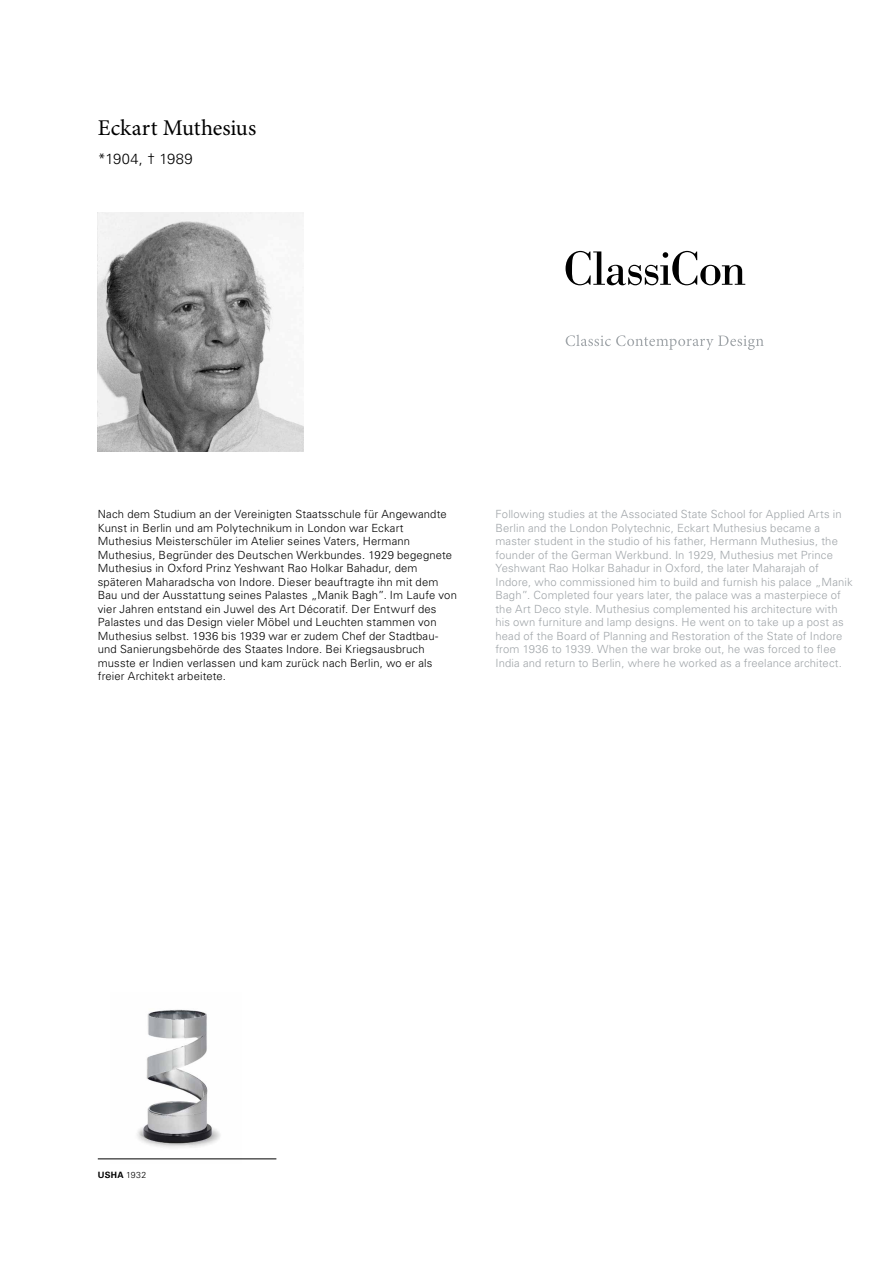
<style>
.page{position:relative;width:893px;height:1263px;background:#fff}
.page>*{position:absolute;margin:0;border:0;box-sizing:border-box;transform-origin:0 0}
.t1{font:22.5px "Minion Pro";color:#000}
.t2{font:300 14.7px "Univers LT Std";letter-spacing:.035em;color:#000}
.t3{font:300 11.25px/13.5px "Univers LT Std";letter-spacing:.015em;color:#000}
.t4{font:300 11.25px/13.5px "Univers LT Std";letter-spacing:.015em;color:#a0a5a9}
.t5{font:700 8.7px "Univers";color:#000}
.s1{font-weight:300}
</style>
<div class="page">
<img style="left:98px;top:213px;width:206px;height:238px">
<img style="left:111px;top:1009px;width:130px;height:151px">
<svg style="left:566px;top:335px;width:198px;height:15px"></svg>
<svg style="left:566px;top:251px;width:179px;height:34px"></svg>
<hr style="left:98px;top:1158px;width:178px;height:1px;background:#000">
<h1 class="t1" style="left:98px;top:115px;width:160px">Eckart Muthesius</h1>
<h2 class="t2" style="left:98px;top:150px;width:96px">*1904, † 1989</h2>
<p class="t3" style="left:98px;top:508px;width:361px">Nach dem Studium an der Vereinigten Staatsschule für Angewandte Kunst in Berlin und am Polytechnikum in London war Eckart Muthesius Meisterschüler im Atelier seines Vaters, Hermann Muthesius, Begründer des Deutschen Werkbundes. 1929 begegnete Muthesius in Oxford Prinz Yeshwant Rao Holkar Bahadur, dem späteren Maharadscha von Indore. Dieser beauftragte ihn mit dem Bau und der Ausstattung seines Palastes „Manik Bagh”. Im Laufe von vier Jahren entstand ein Juwel des Art Décoratif. Der Entwurf des Palastes und das Design vieler Möbel und Leuchten stammen von Muthesius selbst. 1936 bis 1939 war er zudem Chef der Stadtbau&shy;und Sanierungsbehörde des Staates Indore. Bei Kriegsausbruch musste er Indien verlassen und kam zurück nach Berlin, wo er als freier Architekt arbeitete.</p>
<p class="t4" style="left:495px;top:508px;width:359px">Following studies at the Associated State School for Applied Arts in Berlin and the London Polytechnic, Eckart Muthesius became a master student in the studio of his father, Hermann Muthesius, the founder of the German Werkbund. In 1929, Muthesius met Prince Yeshwant Rao Holkar Bahadur in Oxford, the later Maharajah of Indore, who commissioned him to build and furnish his palace „Manik Bagh”. Completed four years later, the palace was a masterpiece of the Art Deco style. Muthesius complemented his architecture with his own furniture and lamp designs. He went on to take up a post as head of the Board of Planning and Restoration of the State of Indore from 1936 to 1939. When the war broke out, he was forced to flee India and return to Berlin, where he worked as a freelance architect.</p>
<p class="t5" style="left:98px;top:1170px;width:50px">USHA <span class="s1">1932</span></p>
</div>
